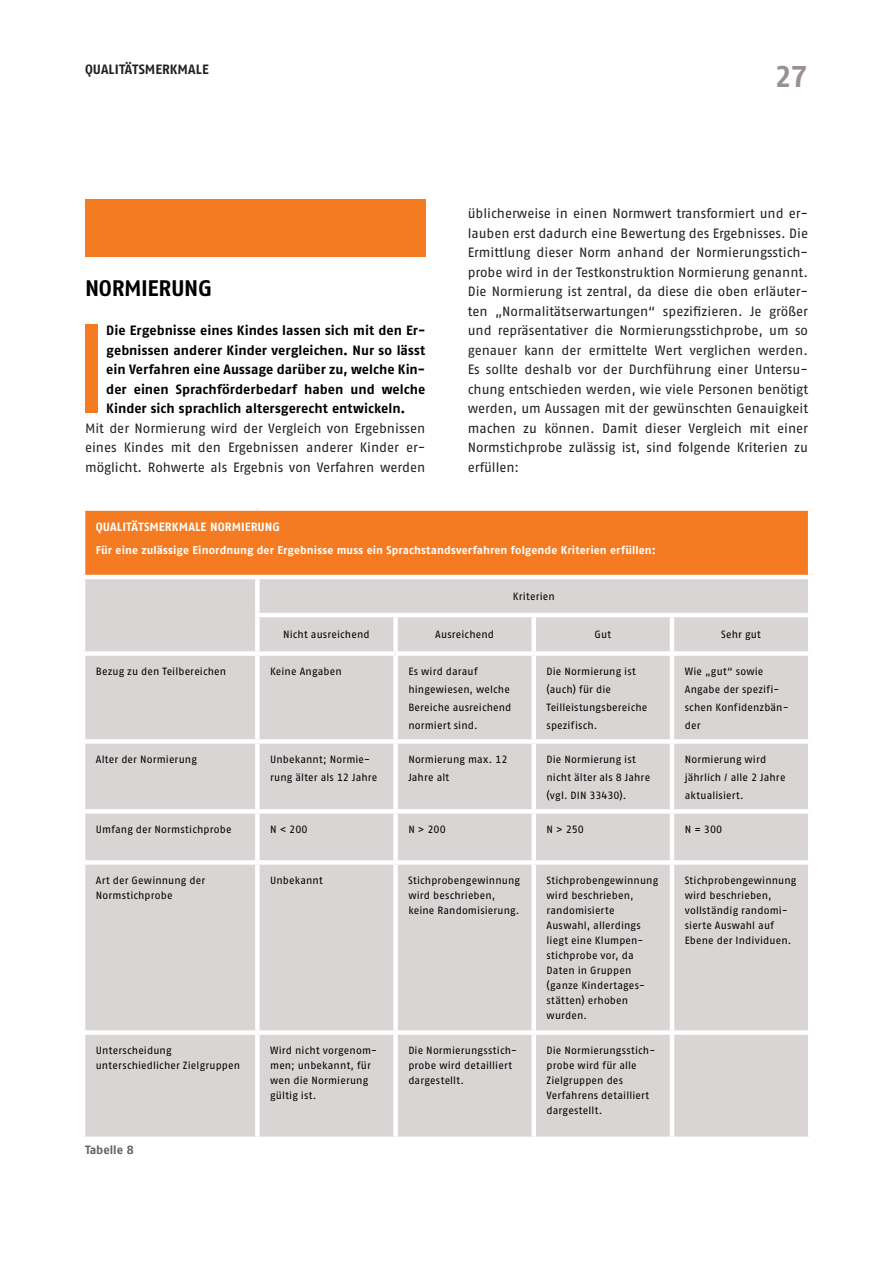
<style>
.page{position:relative;width:893px;height:1263px;background:#fff}
.page>*{position:absolute;margin:0;border:0;box-sizing:border-box;transform-origin:0 0}
.t1{font:30px "Fago No Bold Tf";color:#999190}
.t2{font:22.5px "Fago No Bold Tf";letter-spacing:-.01em;color:#000}
.t3{font:13.5px/19.5px "Fago No Regular Tf";letter-spacing:-.005em;color:#231f20;text-align:justify}
.t4{font:13.5px/19.5px "Fago No Bold Tf";color:#000;text-align:justify}
.t5{font:13.5px "Fago No Bold Tf";letter-spacing:.01em;color:#231f20}
.t6{font:12px "Fago No Bold Tf";letter-spacing:.01em;color:#fff}
.t7{font:12px "Fago No Bold Tf";color:#636366}
.t8{font:11.25px "Fago No Bold Tf";letter-spacing:.01em;color:#fff}
.t9{font:10.5px/15px "Fago No Regular Tf";letter-spacing:.01em;color:#000}
</style>
<div class="page">
<div style="left:83px;top:508px;width:727px;height:69px;background:#f47b21"></div>
<div style="left:85px;top:579px;width:723px;height:557px;background:#d8d5d4"></div>
<hr style="left:808px;top:511px;width:4px;height:64px;background:#fff">
<div style="left:255px;top:617px;width:5px;height:34px;background:#fff"></div>
<div style="left:393px;top:617px;width:5px;height:34px;background:#fff"></div>
<div style="left:531px;top:617px;width:5px;height:34px;background:#fff"></div>
<hr style="left:670px;top:617px;width:4px;height:34px;background:#fff">
<div style="left:81px;top:651px;width:315px;height:5px;background:#fff"></div>
<div style="left:255px;top:656px;width:5px;height:83px;background:#fff"></div>
<div style="left:396px;top:651px;width:138px;height:5px;background:#fff"></div>
<div style="left:393px;top:656px;width:5px;height:83px;background:#fff"></div>
<div style="left:534px;top:651px;width:138px;height:5px;background:#fff"></div>
<div style="left:531px;top:656px;width:5px;height:83px;background:#fff"></div>
<div style="left:672px;top:651px;width:140px;height:5px;background:#fff"></div>
<hr style="left:670px;top:656px;width:4px;height:83px;background:#fff">
<div style="left:255px;top:744px;width:5px;height:65px;background:#fff"></div>
<div style="left:393px;top:744px;width:5px;height:65px;background:#fff"></div>
<div style="left:531px;top:744px;width:5px;height:65px;background:#fff"></div>
<hr style="left:670px;top:744px;width:4px;height:65px;background:#fff">
<div style="left:255px;top:814px;width:5px;height:46px;background:#fff"></div>
<div style="left:393px;top:814px;width:5px;height:46px;background:#fff"></div>
<div style="left:531px;top:814px;width:5px;height:46px;background:#fff"></div>
<hr style="left:670px;top:814px;width:4px;height:46px;background:#fff">
<div style="left:255px;top:865px;width:5px;height:165px;background:#fff"></div>
<div style="left:393px;top:865px;width:5px;height:165px;background:#fff"></div>
<div style="left:531px;top:865px;width:5px;height:165px;background:#fff"></div>
<hr style="left:670px;top:865px;width:4px;height:165px;background:#fff">
<div style="left:255px;top:1035px;width:5px;height:101px;background:#fff"></div>
<div style="left:393px;top:1035px;width:5px;height:101px;background:#fff"></div>
<hr style="left:532px;top:1035px;width:4px;height:101px;background:#fff">
<hr style="left:670px;top:1035px;width:4px;height:101px;background:#fff">
<div style="left:81px;top:739px;width:176px;height:5px;background:#fff"></div>
<div style="left:257px;top:739px;width:555px;height:5px;background:#fff"></div>
<div style="left:81px;top:809px;width:176px;height:5px;background:#fff"></div>
<div style="left:257px;top:809px;width:555px;height:5px;background:#fff"></div>
<div style="left:81px;top:860px;width:176px;height:5px;background:#fff"></div>
<div style="left:257px;top:860px;width:555px;height:5px;background:#fff"></div>
<div style="left:81px;top:1030px;width:176px;height:5px;background:#fff"></div>
<div style="left:257px;top:1030px;width:555px;height:5px;background:#fff"></div>
<div style="left:81px;top:506px;width:176px;height:5px;background:#fff"></div>
<hr style="left:81px;top:511px;width:4px;height:64px;background:#fff">
<div style="left:257px;top:506px;width:555px;height:5px;background:#fff"></div>
<hr style="left:81px;top:575px;width:731px;height:4px;background:#fff">
<div style="left:255px;top:579px;width:5px;height:34px;background:#fff"></div>
<hr style="left:255px;top:613px;width:557px;height:4px;background:#fff">
<div style="left:85px;top:200px;width:340px;height:57px;background:#f47b21"></div>
<div style="left:85px;top:325px;width:13px;height:88px;background:#f47b21"></div>
<p class="t5" style="left:85px;top:65px;width:125px">QUALITÄTSMERKMALE</p>
<h1 class="t1" style="left:774px;top:66px;width:35px">27</h1>
<h2 class="t2" style="left:85px;top:280px;width:129px">NORMIERUNG</h2>
<p class="t4" style="left:106px;top:322px;width:321px">Die Ergebnisse eines Kindes lassen sich mit den Er&shy;gebnissen anderer Kinder vergleichen. Nur so lässt ein Verfahren eine Aussage darüber zu, welche Kin&shy;der einen Sprachförderbedarf haben und welche Kinder sich sprachlich altersgerecht entwickeln.</p>
<p class="t3" style="left:85px;top:419px;width:342px">Mit der Normierung wird der Vergleich von Ergebnissen eines Kindes mit den Ergebnissen anderer Kinder er&shy;möglicht. Rohwerte als Ergebnis von Verfahren werden</p>
<p class="t3" style="left:468px;top:205px;width:342px">üblicherweise in einen Normwert transformiert und er&shy;lauben erst dadurch eine Bewertung des Ergebnisses. Die Ermittlung dieser Norm anhand der Normierungsstich&shy;probe wird in der Testkonstruktion Normierung genannt.<br>Die Normierung ist zentral, da diese die oben erläuter&shy;ten „Normalitätserwartungen“ spezifizieren. Je größer und repräsentativer die Normierungsstichprobe, um so genauer kann der ermittelte Wert verglichen werden.<br>Es sollte deshalb vor der Durchführung einer Untersu&shy;chung entschieden werden, wie viele Personen benötigt werden, um Aussagen mit der gewünschten Genauigkeit machen zu können. Damit dieser Vergleich mit einer Normstichprobe zulässig ist, sind folgende Kriterien zu erfüllen:</p>
<p class="t6" style="left:96px;top:522px;width:186px">QUALITÄTSMERKMALE NORMIERUNG</p>
<p class="t8" style="left:96px;top:546px;width:561px">Für eine zulässige Einordnung der Ergebnisse muss ein Sprachstandsverfahren folgende Kriterien erfüllen:</p>
<p class="t9" style="left:513px;top:590px;width:44px">Kriterien</p>
<p class="t9" style="left:283px;top:628px;width:88px">Nicht ausreichend</p>
<p class="t9" style="left:435px;top:628px;width:60px">Ausreichend</p>
<p class="t9" style="left:595px;top:628px;width:18px">Gut</p>
<p class="t9" style="left:721px;top:628px;width:41px">Sehr gut</p>
<p class="t9" style="left:96px;top:664px;width:132px">Bezug zu den Teilbereichen</p>
<p class="t9" style="left:270px;top:664px;width:73px">Keine Angaben</p>
<p class="t9" style="left:408px;top:663px;width:105px;line-height:18px">Es wird darauf hingewiesen, welche<br>Bereiche ausreichend normiert sind.</p>
<p class="t9" style="left:546px;top:663px;width:102px;line-height:18px">Die Normierung ist (auch) für die<br>Teilleistungsbereiche spezifisch.</p>
<p class="t9" style="left:685px;top:663px;width:105px;line-height:18px">Wie „gut“ sowie<br>Angabe der spezifi&shy;schen Konfidenzbän&shy;der</p>
<p class="t9" style="left:96px;top:752px;width:103px">Alter der Normierung</p>
<p class="t9" style="left:270px;top:751px;width:109px;line-height:18px">Unbekannt; Normie&shy;rung älter als 12 Jahre</p>
<p class="t9" style="left:408px;top:751px;width:101px;line-height:18px">Normierung max. 12<br>Jahre alt</p>
<p class="t9" style="left:546px;top:751px;width:105px;line-height:18px">Die Normierung ist nicht älter als 8 Jahre (vgl. DIN 33430).</p>
<p class="t9" style="left:685px;top:751px;width:102px;line-height:18px">Normierung wird jährlich / alle 2 Jahre aktualisiert.</p>
<p class="t9" style="left:96px;top:822px;width:137px">Umfang der Normstichprobe</p>
<p class="t9" style="left:270px;top:822px;width:39px">N &lt; 200</p>
<p class="t9" style="left:408px;top:822px;width:39px">N &gt; 200</p>
<p class="t9" style="left:547px;top:822px;width:39px">N &gt; 250</p>
<p class="t9" style="left:685px;top:822px;width:39px">N = 300</p>
<p class="t9" style="left:96px;top:873px;width:111px">Art der Gewinnung der<br>Normstichprobe</p>
<p class="t9" style="left:270px;top:873px;width:54px">Unbekannt</p>
<p class="t9" style="left:408px;top:873px;width:113px">Stichprobengewinnung wird beschrieben, keine Randomisierung.</p>
<p class="t9" style="left:546px;top:873px;width:113px">Stichprobengewinnung wird beschrieben, randomisierte<br>Auswahl, allerdings liegt eine Klumpen&shy;stichprobe vor, da<br>Daten in Gruppen (ganze Kindertages&shy;stätten) erhoben wurden.</p>
<p class="t9" style="left:685px;top:873px;width:113px">Stichprobengewinnung wird beschrieben, vollständig randomi&shy;sierte Auswahl auf<br>Ebene der Individuen.</p>
<p class="t9" style="left:96px;top:1043px;width:146px">Unterscheidung unterschiedlicher Zielgruppen</p>
<p class="t9" style="left:270px;top:1043px;width:108px">Wird nicht vorgenom&shy;men; unbekannt, für wen die Normierung gültig ist.</p>
<p class="t9" style="left:408px;top:1043px;width:110px">Die Normierungsstich&shy;probe wird detailliert dargestellt.</p>
<p class="t9" style="left:546px;top:1043px;width:110px">Die Normierungsstich&shy;probe wird für alle<br>Zielgruppen des<br>Verfahrens detailliert dargestellt.</p>
<p class="t7" style="left:85px;top:1145px;width:50px">Tabelle 8</p>
</div>
